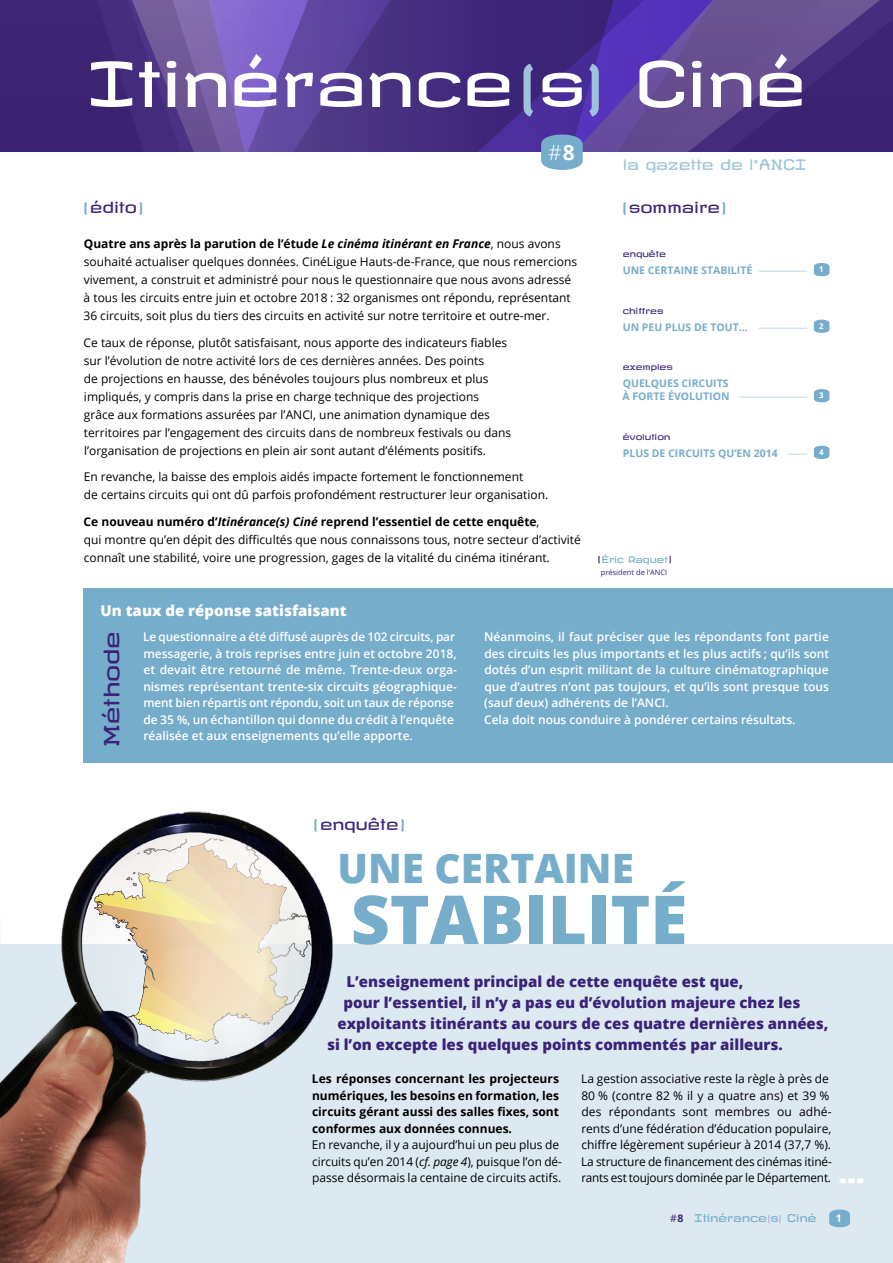
<style>
.page{position:relative;width:893px;height:1263px;background:#fff}
.page>*{position:absolute;margin:0;border:0;box-sizing:border-box;transform-origin:0 0}
.t1{font:800 67.5px "Open Sans";color:#76adcb}
.t2{font:61.5px "Revalia";color:#fff}
.t3{font:800 40.5px "Open Sans";color:#76adcb}
.t4{font:21px "Revalia";color:#3b2379}
.t5{font:300 21px "Open Sans";color:#fff}
.t6{font:800 15px "Open Sans";color:#3b2379}
.t7{font:800 15px "Open Sans";color:#fff}
.t8{font:15px "Revalia";color:#3b2379}
.t9{font:14.25px "Revalia";color:#a0c3d9}
.t10{font:12px/18px "Open Sans";color:#000}
.t11{font:600 12px/16.5px "Open Sans";color:#fff}
.t12{font:700 12px/16.5px "Open Sans";color:#000;text-align:justify}
.t13{font:700 10.5px/12.8px "Open Sans";color:#76adcb}
.t14{font:10.5px "Revalia";color:#76adcb}
.t15{font:700 10.5px "Open Sans";color:#fff}
.t16{font:9px "Revalia";color:#76adcb}
.t17{font:8.25px "Revalia";color:#3b2379}
.t18{font:7.5px "Open Sans";color:#3b2379}
.s1{color:#a0c3d9}
.s2{font-weight:700}
.s3{color:#76adcb}
.s4{font-weight:700;font-style:italic}
.s5{font-weight:300;font-stretch:condensed}
.s6{color:#3b2379}
.s7{font-style:italic}
.s8{font-family:"Open Sans";color:#3b2379}
.s9{font-family:"Open Sans";font-weight:700;color:#3b2379}
.s10{color:#bdb3d1}
</style>
<div class="page">
<div style="left:0;top:944px;width:893px;height:319px;background:#dde9f1"></div>
<svg style="left:522px;top:0;width:371px;height:152px;background:#51378c"></svg>
<div style="left:390px;top:0;width:132px;height:152px;background:#422a7d"></div>
<svg style="left:314px;top:0;width:76px;height:152px;background:#513b8e"></svg>
<svg style="left:0;top:0;width:314px;height:152px;background:#584091"></svg>
<img style="left:0;top:811px;width:333px;height:452px">
<svg style="left:829px;top:1209px;width:21px;height:18px"></svg>
<svg style="left:814px;top:263px;width:15px;height:13px"></svg>
<svg style="left:814px;top:320px;width:15px;height:13px"></svg>
<svg style="left:814px;top:389px;width:15px;height:13px"></svg>
<svg style="left:814px;top:446px;width:15px;height:13px"></svg>
<svg style="left:541px;top:135px;width:42px;height:35px"></svg>
<svg style="left:840px;top:1178px;width:23px;height:5px"></svg>
<div style="left:84px;top:588px;width:809px;height:175px;background:#76adcb"></div>
<h2 class="t2" style="left:87px;top:43px;width:721px">Itinérance<span class="s1">(</span>s<span class="s1">)</span> Ciné</h2>
<h3 class="t5" style="left:548px;top:137px;width:28px">#<span class="s2">8</span></h3>
<p class="t8" style="left:82px;top:197px;width:64px"><span class="s3">(</span>édito<span class="s3">)</span></p>
<p class="t10" style="left:83px;top:235px;width:495px"><span class="s2">Quatre ans après la parution de l’étude</span> <span class="s4">Le cinéma itinérant en France</span>, nous avons souhaité actualiser quelques données. CinéLigue Hauts-de-France, que nous remercions vivement, a construit et administré pour nous le questionnaire que nous avons adressé à tous les circuits entre juin et octobre 2018 : 32 organismes ont répondu, représentant 36 circuits, soit plus du tiers des circuits en activité sur notre territoire et outre-mer.</p>
<p class="t10" style="left:84px;top:333px;width:429px">Ce taux de réponse, plutôt satisfaisant, nous apporte des indicateurs fiables sur l’évolution de notre activité lors de ces dernières années. Des points<br>de projections en hausse, des bénévoles toujours plus nombreux et plus impliqués, y compris dans la prise en charge technique des projections grâce aux formations assurées par l’ANCI, une animation dynamique des territoires par l’engagement des circuits dans de nombreux festivals ou dans l’organisation de projections en plein air sont autant d’éléments positifs.</p>
<p class="t10" style="left:84px;top:468px;width:466px">En revanche, la baisse des emplois aidés impacte fortement le fonctionnement<br>de certains circuits qui ont dû parfois profondément restructurer leur organisation.</p>
<p class="t10" style="left:84px;top:512px;width:499px"><span class="s2">Ce nouveau numéro d’</span><span class="s4">Itinérance(s) Ciné</span> <span class="s2">reprend l’essentiel de cette enquête</span>,<br>qui montre qu’en dépit des difficultés que nous connaissons tous, notre secteur d’activité connaît une stabilité, voire une progression, gages de la vitalité du cinéma itinérant.</p>
<p class="t9" style="left:623px;top:155px;width:185px">la gazette de l’ANCI</p>
<p class="t8" style="left:621px;top:197px;width:109px"><span class="s3">(</span>sommaire<span class="s3">)</span></p>
<p class="t17" style="left:623px;top:248px;width:45px">enquête</p>
<p class="t13" style="left:623px;top:264px;width:202px">UNE CERTAINE STABILITÉ <span class="s5">—————</span> <sup>1</sup></p>
<p class="t17" style="left:623px;top:305px;width:42px">chiffres</p>
<p class="t13" style="left:623px;top:320px;width:202px">UN PEU PLUS DE TOUT… <span class="s5">—————</span> <sup>2</sup></p>
<p class="t17" style="left:623px;top:362px;width:52px">exemples</p>
<p class="t13" style="left:622px;top:377px;width:203px">QUELQUES CIRCUITS<br>À FORTE ÉVOLUTION <span class="s5">———————</span> <sup>3</sup></p>
<p class="t17" style="left:623px;top:431px;width:49px">évolution</p>
<p class="t13" style="left:623px;top:446px;width:202px">PLUS DE CIRCUITS QU’EN 2014 <span class="s5">——</span> <sup>4</sup></p>
<p class="t16" style="left:597px;top:553px;width:77px"><span class="s6">(</span>Éric Raguet<span class="s6">)</span></p>
<p class="t18" style="left:601px;top:567px;width:68px">président de l’ANCI</p>
<p class="t7" style="left:100px;top:599px;width:248px">Un taux de réponse satisfaisant</p>
<p class="t11" style="left:143px;top:628px;width:315px">Le questionnaire a été diffusé auprès de 102 circuits, par messagerie, à trois reprises entre juin et octobre 2018, et devait être retourné de même. Trente-deux orga&shy;nismes représentant trente-six circuits géographique&shy;ment bien répartis ont répondu, soit un taux de réponse de 35 %, un échantillon qui donne du crédit à l’enquête réalisée et aux enseignements qu’elle apporte.</p>
<p class="t11" style="left:484px;top:628px;width:347px">Néanmoins, il faut préciser que les répondants font partie des circuits les plus importants et les plus actifs ; qu’ils sont dotés d’un esprit militant de la culture cinématographique que d’autres n’ont pas toujours, et qu’ils sont presque tous (sauf deux) adhérents de l’ANCI.<br>Cela doit nous conduire à pondérer certains résultats.</p>
<h3 class="t4" style="left:98px;top:747px;width:116px;rotate:-90deg">Méthode</h3>
<p class="t8" style="left:312px;top:814px;width:96px"><span class="s3">(</span>enquête<span class="s3">)</span></p>
<h3 class="t3" style="left:337px;top:837px;width:298px">UNE CERTAINE</h3>
<h1 class="t1" style="left:351px;top:868px;width:338px">STABILITÉ</h1>
<p class="t6" style="left:346px;top:970px;width:398px">L’enseignement principal de cette enquête est que,</p>
<p class="t6" style="left:344px;top:991px;width:458px">pour l’essentiel, il n’y a pas eu d’évolution majeure chez les</p>
<p class="t6" style="left:337px;top:1012px;width:493px">exploitants itinérants au cours de ces quatre dernières années,</p>
<p class="t6" style="left:327px;top:1033px;width:457px">si l’on excepte les quelques points commentés par ailleurs.</p>
<p class="t12" style="left:312px;top:1070px;width:249px">Les réponses concernant les projecteurs numériques, les besoins en formation, les circuits gérant aussi des salles fixes, sont conformes aux données connues.</p>
<p class="t10" style="left:312px;top:1136px;width:252px;line-height:16.5px">En revanche, il y a aujourd’hui un peu plus de circuits qu’en 2014 (<span class="s7">cf. page 4</span>), puisque l’on dé&shy;passe désormais la centaine de circuits actifs.</p>
<p class="t10" style="left:581px;top:1070px;width:252px;line-height:16.5px">La gestion associative reste la règle à près de 80 % (contre 82 % il y a quatre ans) et 39 % des répondants sont membres ou adhé&shy;rents d’une fédération d’éducation populaire, chiffre légèrement supérieur à 2014 (37,7 %).<br>La structure de financement des cinémas itiné&shy;rants est toujours dominée par le Département.</p>
<p class="t14" style="left:670px;top:1211px;width:148px"><span class="s8">#</span><span class="s9">8</span> Itinérance<span class="s10">(</span>s<span class="s10">)</span> Ciné</p>
<p class="t15" style="left:836px;top:1211px;width:7px">1</p>
</div>
